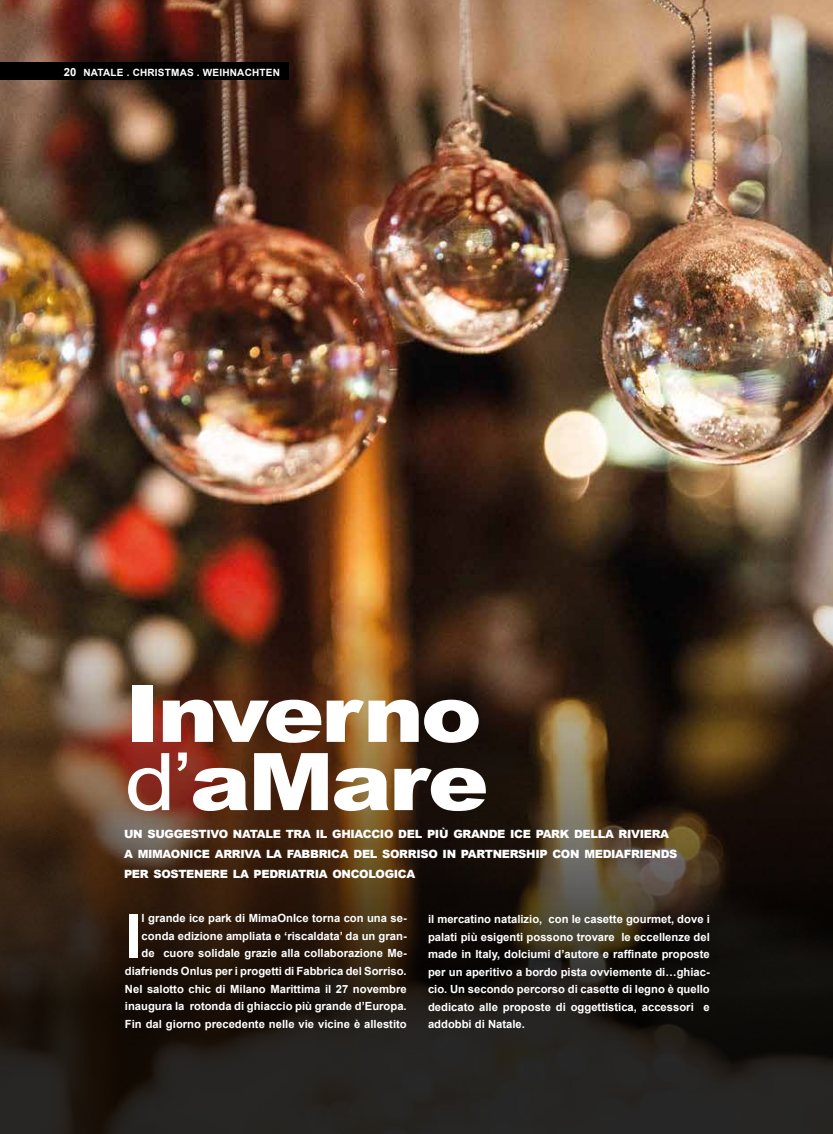
<style>
.page{position:relative;width:833px;height:1134px;background:#fff}
.page>*{position:absolute;margin:0;border:0;box-sizing:border-box;transform-origin:0 0}
.t1{font:900 79.62px "Arial";letter-spacing:-.035em;color:#fff;scale:1.15 1}
.t2{font:700 60.12px "Arial";color:#fff}
.t3{font:900 11.38px/20px "Arial";letter-spacing:-.03em;color:#fff}
.t4{font:700 11.25px/17.5px "Arial";color:#fff;text-align:right}
.t5{font:700 10px "Arial";letter-spacing:.02em;color:#fff}
.s1{font-size:11.25px}
.s2{font-weight:400}
</style>
<div class="page">
<img style="left:0;top:0;width:833px;height:525px">
<div style="left:0;top:63px;width:288px;height:17px;background:#000"></div>
<img style="left:0;top:525px;width:833px;height:609px">
<p class="t5" style="left:64px;top:65px;width:218px"><span class="s1">20</span> NATALE . CHRISTMAS . WEIHNACHTEN</p>
<h1 class="t1" style="left:125px;top:656px;width:312px">Inverno</h1>
<h1 class="t1" style="left:125px;top:724px;width:318px"><span class="s2">d’</span>aMare</h1>
<p class="t3" style="left:124px;top:844px;width:555px">A MIMAONICE ARRIVA LA FABBRICA DEL SORRISO IN PARTNERSHIP CON MEDIAFRIENDS<br>PER SOSTENERE LA PEDRIATRIA ONCOLOGICA</p>
<h2 class="t2" style="left:125px;top:896px;width:18px">I</h2>
<p class="t3" style="left:124px;top:824px;width:546px">UN SUGGESTIVO NATALE TRA IL GHIACCIO DEL PIÙ GRANDE ICE PARK DELLA RIVIERA</p>
<p class="t4" style="left:125px;top:910px;width:283px">l grande ice park di MimaOnIce torna con una se&shy;conda edizione ampliata e ‘riscaldata’ da un gran-<br>de cuore solidale grazie alla collaborazione Me&shy;diafriends Onlus per i progetti di Fabbrica del Sorriso.<br>Nel salotto chic di Milano Marittima il 27 novembre inaugura la rotonda di ghiaccio più grande d’Europa.<br>Fin dal giorno precedente nelle vie vicine è allestito</p>
<p class="t4" style="left:428px;top:911px;width:283px;text-align:justify">il mercatino natalizio, con le casette gourmet, dove i palati più esigenti possono trovare le eccellenze del made in Italy, dolciumi d’autore e raffinate proposte per un aperitivo a bordo pista ovviemente di…ghiac&shy;cio. Un secondo percorso di casette di legno è quello dedicato alle proposte di oggettistica, accessori e addobbi di Natale.</p>
</div>
